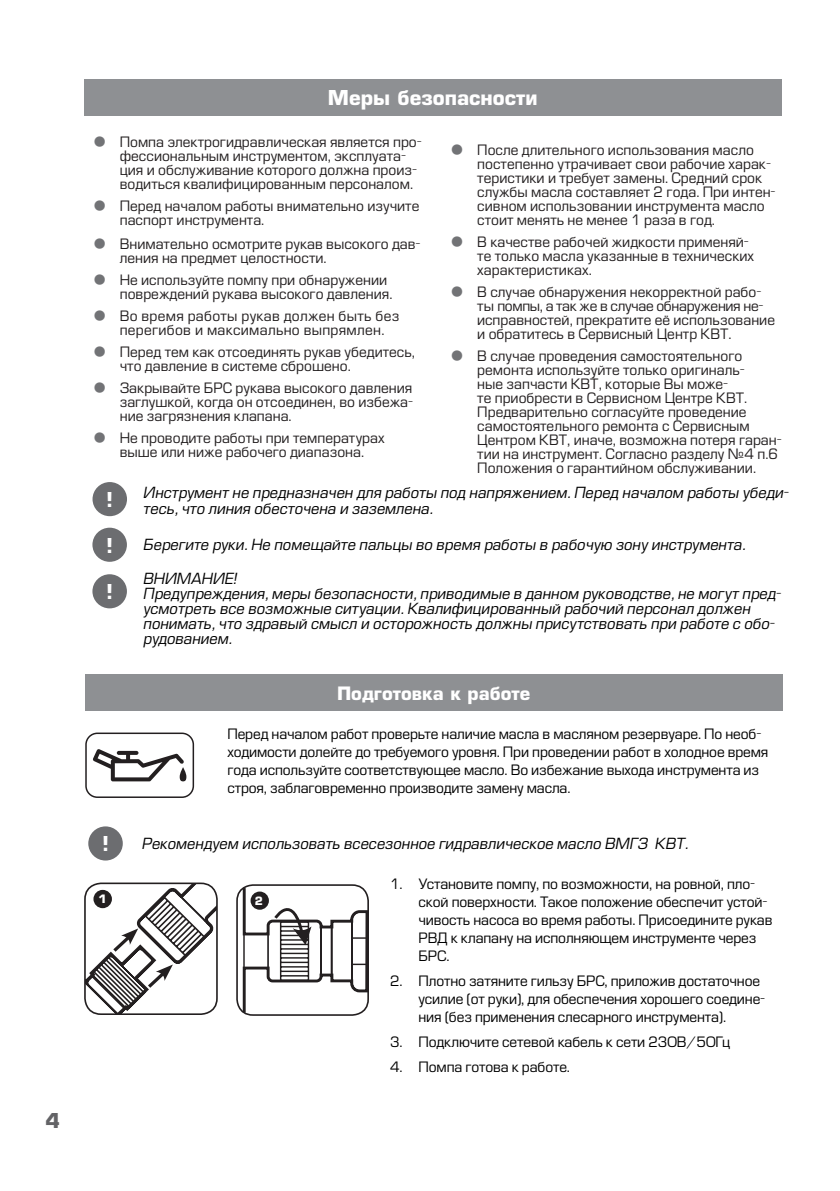
<style>
.page{position:relative;width:840px;height:1191px;background:#fff}
.page>*{position:absolute;margin:0;border:0;box-sizing:border-box;transform-origin:0 0}
.t1{font:700 20px "Europe";color:#fff}
.t2{font:700 20px "Europe";color:#636366}
.t3{font:700 18px "Europe";color:#fff}
.t4{font:italic 15px/15px "Europe";color:#000}
.t5{font:14px/14px "Europe";color:#231f20}
.t6{font:14px/18px "Europe";letter-spacing:-.01em;color:#000}
.t7{font:14px/14px "Europe";letter-spacing:.02em;color:#231f20}
.t8{font:700 11.4px "Europe";color:#fff}
.t9{font:700 11.2px "Europe";color:#fff}
.s1{font-size:48px;color:#727376}
</style>
<div class="page">
<div style="left:84px;top:79px;width:697px;height:36px;background:#8e9093"></div>
<div style="left:92px;top:527px;width:35px;height:35px;background:#6c6d70;border-radius:50%"></div>
<div style="left:92px;top:482px;width:35px;height:34px;background:#6c6d70;border-radius:50%"></div>
<div style="left:92px;top:574px;width:35px;height:34px;background:#6c6d70;border-radius:50%"></div>
<div style="left:85px;top:675px;width:697px;height:36px;background:#8e9093"></div>
<div style="left:88px;top:826px;width:35px;height:34px;background:#6c6d70;border-radius:50%"></div>
<svg style="left:93px;top:749px;width:93px;height:32px"></svg>
<div style="left:85px;top:732px;width:109px;height:66px;border:2px solid #231f20;border-radius:11px"></div>
<svg style="left:87px;top:885px;width:130px;height:129px"></svg>
<div style="left:84px;top:882px;width:134px;height:133px;border:2px solid #231f20;border-radius:16px"></div>
<div style="left:93px;top:890px;width:19px;height:18px;background:#231f20;border-radius:50%"></div>
<svg style="left:236px;top:887px;width:133px;height:128px"></svg>
<div style="left:236px;top:884px;width:133px;height:131px;border:2px solid #231f20;border-radius:16px"></div>
<div style="left:250px;top:891px;width:19px;height:18px;background:#231f20;border-radius:50%"></div>
<h1 class="t2" style="left:45px;top:1108px;width:16px">4</h1>
<h1 class="t1" style="left:328px;top:86px;width:211px">Меры безопасности</h1>
<p class="t5" style="left:120px;top:134px;width:303px;text-indent:-36px"><span class="s1">•</span> Помпа электрогидравлическая является про&shy;фессиональным инструментом, эксплуата&shy;ция и обслуживание которого должна произ&shy;водиться квалифицированным персоналом.</p>
<p class="t5" style="left:120px;top:198px;width:301px;text-indent:-36px"><span class="s1">•</span> Перед началом работы внимательно изучите паспорт инструмента.</p>
<p class="t5" style="left:120px;top:236px;width:302px;text-indent:-36px"><span class="s1">•</span> Внимательно осмотрите рукав высокого дав&shy;ления на предмет целостности.</p>
<p class="t5" style="left:120px;top:272px;width:274px;text-indent:-36px"><span class="s1">•</span> Не используйте помпу при обнаружении повреждений рукава высокого давления.</p>
<p class="t7" style="left:120px;top:308px;width:281px;text-indent:-36px"><span class="s1">•</span> Во время работы рукав должен быть без перегибов и максимально выпрямлен.</p>
<p class="t5" style="left:120px;top:344px;width:297px;text-indent:-36px"><span class="s1">•</span> Перед тем как отсоединять рукав убедитесь, что давление в системе сброшено.</p>
<p class="t5" style="left:120px;top:380px;width:295px;text-align:justify;text-indent:-36px"><span class="s1">•</span> Закрывайте БРС рукава высокого давления заглушкой, когда он отсоединен, во избежа&shy;ние загрязнения клапана.</p>
<p class="t5" style="left:120px;top:430px;width:266px;text-indent:-36px"><span class="s1">•</span> Не проводите работы при температурах выше или ниже рабочего диапазона.</p>
<p class="t5" style="left:477px;top:142px;width:300px;text-indent:-36px"><span class="s1">•</span> После длительного использования масло постепенно утрачивает свои рабочие харак&shy;теристики и требует замены. Средний срок службы масла составляет 2 года. При интен&shy;сивном использовании инструмента масло стоит менять не менее 1 раза в год.</p>
<p class="t5" style="left:477px;top:234px;width:278px;text-indent:-36px"><span class="s1">•</span> В качестве рабочей жидкости применяй&shy;те только масла указанные в технических характеристиках.</p>
<p class="t5" style="left:477px;top:284px;width:299px;text-indent:-36px"><span class="s1">•</span> В случае обнаружения некорректной рабо&shy;ты помпы, а так же в случае обнаружения не&shy;исправностей, прекратите её использование и обратитесь в Сервисный Центр КВТ.</p>
<p class="t5" style="left:477px;top:348px;width:306px;text-indent:-36px"><span class="s1">•</span> В случае проведения самостоятельного ремонта используйте только оригиналь-<br>ные запчасти КВТ, которые Вы може-<br>те приобрести в Сервисном Центре КВТ.<br>Предварительно согласуйте проведение самостоятельного ремонта с Сервисным Центром КВТ, иначе, возможна потеря гаран&shy;тии на инструмент. Согласно разделу №4 п.6<br>Положения о гарантийном обслуживании.</p>
<h1 class="t1" style="left:106px;top:488px;width:8px">!</h1>
<h1 class="t1" style="left:106px;top:533px;width:8px">!</h1>
<h1 class="t1" style="left:106px;top:580px;width:8px">!</h1>
<p class="t4" style="left:143px;top:484px;width:646px;line-height:16px">Инструмент не предназначен для работы под напряжением. Перед началом работы убеди&shy;тесь, что линия обесточена и заземлена.</p>
<p class="t4" style="left:143px;top:537px;width:603px">Берегите руки. Не помещайте пальцы во время работы в рабочую зону инструмента.</p>
<p class="t4" style="left:143px;top:571px;width:639px">ВНИМАНИЕ!<br>Предупреждения, меры безопасности, приводимые в данном руководстве, не могут пред&shy;усмотреть все возможные ситуации. Квалифицированный рабочий персонал должен понимать, что здравый смысл и осторожность должны присутствовать при работе с обо&shy;рудованием.</p>
<p class="t3" style="left:337px;top:682px;width:194px">Подготовка к работе</p>
<p class="t6" style="left:227px;top:725px;width:542px">Перед началом работ проверьте наличие масла в масляном резервуаре. По необ&shy;ходимости долейте до требуемого уровня. При проведении работ в холодное время года используйте соответствующее масло. Во избежание выхода инструмента из строя, заблаговременно производите замену масла.</p>
<h1 class="t1" style="left:102px;top:832px;width:8px">!</h1>
<p class="t4" style="left:142px;top:836px;width:547px">Рекомендуем использовать всесезонное гидравлическое масло ВМГЗ КВТ.</p>
<p class="t8" style="left:99px;top:892px;width:10px">1</p>
<p class="t9" style="left:255px;top:894px;width:10px">2</p>
<p class="t6" style="left:418px;top:875px;width:355px;text-indent:-28px">1. Установите помпу, по возможности, на ровной, пло&shy;ской поверхности. Такое положение обеспечит устой&shy;чивость насоса во время работы. Присоедините рукав РВД к клапану на исполняющем инструменте через БРС.</p>
<p class="t6" style="left:418px;top:972px;width:348px;text-indent:-28px">2. Плотно затяните гильзу БРС, приложив достаточное усилие (от руки), для обеспечения хорошего соедине&shy;ния (без применения слесарного инструмента).</p>
<p class="t6" style="left:390px;top:1033px;width:341px">3. Подключите сетевой кабель к сети 230В/50Гц</p>
<p class="t6" style="left:390px;top:1058px;width:181px">4. Помпа готова к работе.</p>
</div>
